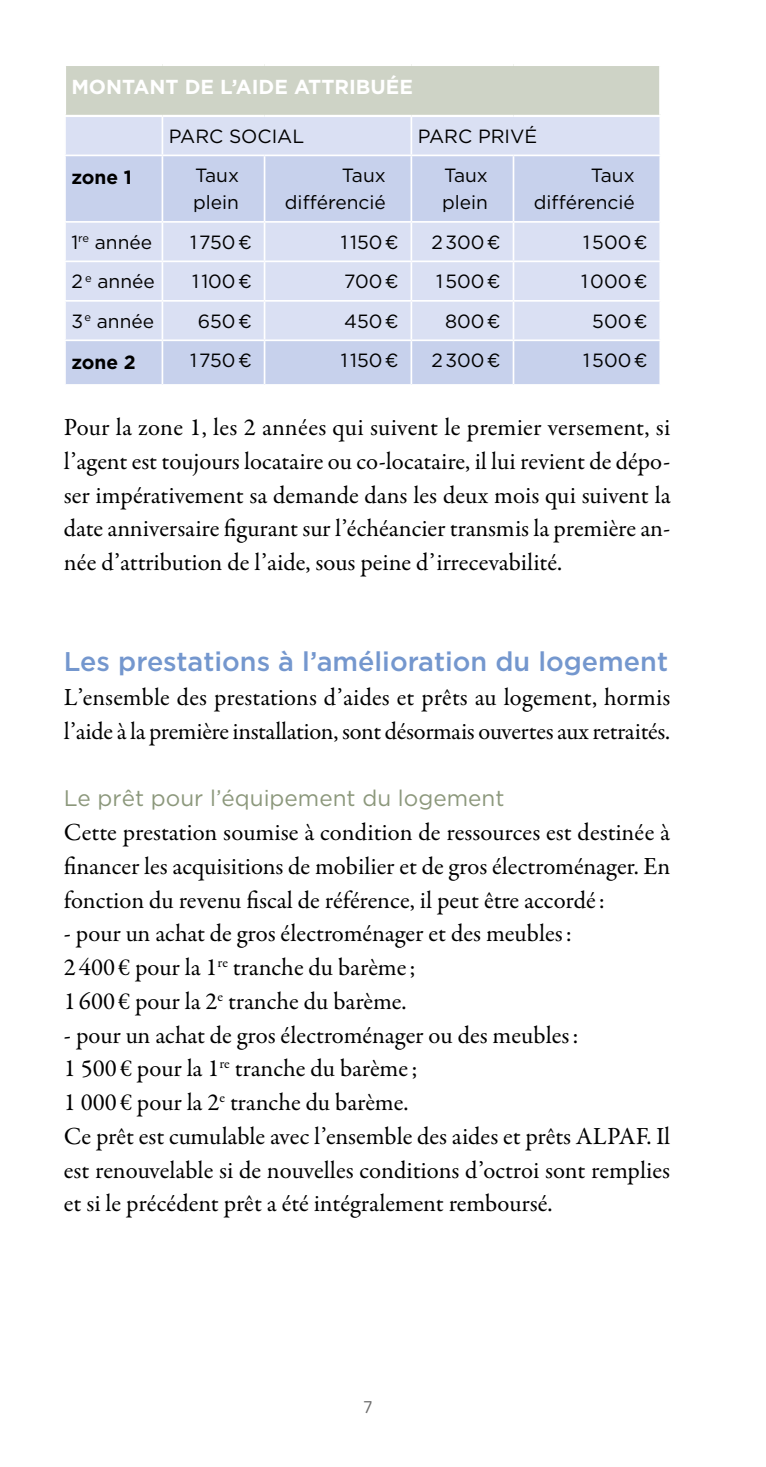
<style>
.page{position:relative;width:766px;height:1467px;background:#fff}
.page>*{position:absolute;margin:0;border:0;box-sizing:border-box;transform-origin:0 0}
.t1{font:500 27px "Gotham";color:#7497ce}
.t2{font:24.75px/33.8px "Garamond Premr Pro";color:#000}
.t3{font:22.5px "Gotham";color:#8c987c}
.t4{font:700 20.25px "Gotham";color:#fff}
.t5{font:19.12px/27px "Gotham";color:#000}
.t6{font:700 19.12px "Gotham";color:#000}
.t7{font:18px "Titillium";color:#6e6e6e}
</style>
<div class="page">
<div style="left:65px;top:65px;width:595px;height:51px;background:#ced3c6"></div>
<div style="left:66px;top:117px;width:593px;height:38px;background:#dae0f3"></div>
<svg style="left:66px;top:156px;width:593px;height:228px;background:#d1d8ef"></svg>
<hr style="left:161px;top:117px;width:2px;height:38px;background:#fff">
<hr style="left:410px;top:117px;width:2px;height:38px;background:#fff">
<hr style="left:161px;top:156px;width:2px;height:65px;background:#fff">
<hr style="left:263px;top:156px;width:2px;height:65px;background:#fff">
<hr style="left:410px;top:156px;width:2px;height:65px;background:#fff">
<hr style="left:512px;top:156px;width:2px;height:65px;background:#fff">
<hr style="left:64px;top:221px;width:98px;height:2px;background:#fff">
<hr style="left:162px;top:221px;width:102px;height:2px;background:#fff">
<hr style="left:161px;top:223px;width:2px;height:38px;background:#fff">
<hr style="left:264px;top:221px;width:147px;height:2px;background:#fff">
<hr style="left:263px;top:223px;width:2px;height:38px;background:#fff">
<hr style="left:411px;top:221px;width:102px;height:2px;background:#fff">
<hr style="left:410px;top:223px;width:2px;height:38px;background:#fff">
<hr style="left:513px;top:221px;width:148px;height:2px;background:#fff">
<hr style="left:512px;top:223px;width:2px;height:38px;background:#fff">
<hr style="left:64px;top:261px;width:98px;height:1px;background:#fff">
<hr style="left:162px;top:261px;width:102px;height:1px;background:#fff">
<hr style="left:161px;top:262px;width:2px;height:38px;background:#fff">
<hr style="left:264px;top:261px;width:147px;height:1px;background:#fff">
<hr style="left:263px;top:262px;width:2px;height:38px;background:#fff">
<hr style="left:411px;top:261px;width:102px;height:1px;background:#fff">
<hr style="left:410px;top:262px;width:2px;height:38px;background:#fff">
<hr style="left:513px;top:261px;width:148px;height:1px;background:#fff">
<hr style="left:512px;top:262px;width:2px;height:38px;background:#fff">
<hr style="left:64px;top:300px;width:98px;height:2px;background:#fff">
<hr style="left:162px;top:300px;width:102px;height:2px;background:#fff">
<hr style="left:161px;top:302px;width:2px;height:37px;background:#fff">
<hr style="left:264px;top:300px;width:147px;height:2px;background:#fff">
<hr style="left:263px;top:302px;width:2px;height:37px;background:#fff">
<hr style="left:411px;top:300px;width:102px;height:2px;background:#fff">
<hr style="left:410px;top:302px;width:2px;height:37px;background:#fff">
<hr style="left:513px;top:300px;width:148px;height:2px;background:#fff">
<hr style="left:512px;top:302px;width:2px;height:37px;background:#fff">
<hr style="left:64px;top:339px;width:98px;height:2px;background:#fff">
<hr style="left:162px;top:339px;width:102px;height:2px;background:#fff">
<hr style="left:161px;top:341px;width:2px;height:43px;background:#fff">
<hr style="left:264px;top:339px;width:147px;height:2px;background:#fff">
<hr style="left:263px;top:341px;width:2px;height:43px;background:#fff">
<hr style="left:411px;top:339px;width:102px;height:2px;background:#fff">
<hr style="left:410px;top:341px;width:2px;height:43px;background:#fff">
<hr style="left:513px;top:339px;width:148px;height:2px;background:#fff">
<hr style="left:512px;top:341px;width:2px;height:43px;background:#fff">
<hr style="left:64px;top:64px;width:98px;height:2px;background:#fff">
<hr style="left:64px;top:66px;width:2px;height:49px;background:#fff">
<hr style="left:162px;top:64px;width:102px;height:2px;background:#fff">
<hr style="left:264px;top:64px;width:147px;height:2px;background:#fff">
<hr style="left:411px;top:64px;width:102px;height:2px;background:#fff">
<hr style="left:513px;top:64px;width:148px;height:2px;background:#fff">
<hr style="left:659px;top:66px;width:2px;height:49px;background:#fff">
<hr style="left:64px;top:115px;width:98px;height:2px;background:#fff">
<hr style="left:162px;top:115px;width:102px;height:2px;background:#fff">
<hr style="left:264px;top:115px;width:147px;height:2px;background:#fff">
<hr style="left:411px;top:115px;width:102px;height:2px;background:#fff">
<hr style="left:513px;top:115px;width:148px;height:2px;background:#fff">
<p class="t4" style="left:71px;top:76px;width:343px">MONTANT DE L’AIDE ATTRIBUÉE</p>
<p class="t5" style="left:169px;top:122px;width:123px">Parc social</p>
<p class="t5" style="left:417px;top:122px;width:121px">Parc privé</p>
<p class="t6" style="left:71px;top:166px;width:62px">ZONE 1</p>
<p class="t5" style="left:193px;top:162px;width:47px">Taux plein</p>
<p class="t5" style="left:285px;top:162px;width:102px;text-align:right">Taux différencié</p>
<p class="t5" style="left:442px;top:162px;width:47px">Taux plein</p>
<p class="t5" style="left:533px;top:162px;width:102px;text-align:right">Taux différencié</p>
<p class="t5" style="left:71px;top:228px;width:82px">1<sup>re</sup> année</p>
<p class="t5" style="left:190px;top:228px;width:63px">1750¤</p>
<p class="t5" style="left:341px;top:228px;width:59px">1150¤</p>
<p class="t5" style="left:431px;top:228px;width:71px">2300¤</p>
<p class="t5" style="left:583px;top:228px;width:66px">1500¤</p>
<p class="t5" style="left:71px;top:267px;width:85px">2 <sup>e</sup> année</p>
<p class="t5" style="left:192px;top:267px;width:61px">1100¤</p>
<p class="t5" style="left:344px;top:267px;width:56px">700¤</p>
<p class="t5" style="left:436px;top:267px;width:66px">1500¤</p>
<p class="t5" style="left:581px;top:267px;width:68px">1000¤</p>
<p class="t5" style="left:71px;top:307px;width:84px">3<sup>e</sup> année</p>
<p class="t5" style="left:198px;top:307px;width:55px">650¤</p>
<p class="t5" style="left:344px;top:307px;width:56px">450¤</p>
<p class="t5" style="left:445px;top:307px;width:57px">800¤</p>
<p class="t5" style="left:592px;top:307px;width:57px">500¤</p>
<p class="t6" style="left:71px;top:351px;width:66px">ZONE 2</p>
<p class="t5" style="left:190px;top:346px;width:63px">1750¤</p>
<p class="t5" style="left:341px;top:346px;width:59px">1150¤</p>
<p class="t5" style="left:431px;top:346px;width:71px">2300¤</p>
<p class="t5" style="left:583px;top:346px;width:66px">1500¤</p>
<p class="t2" style="left:64px;top:411px;width:608px;text-align:justify">Pour la zone 1, les 2 années qui suivent le premier versement, si l’agent est toujours locataire ou co-locataire, il lui revient de dépo&shy;ser impérativement sa demande dans les deux mois qui suivent la date anniversaire figurant sur l’échéancier transmis la première an&shy;née d’attribution de l’aide, sous peine d’irrecevabilité.</p>
<p class="t1" style="left:64px;top:644px;width:605px">Les prestations à l’amélioration du logement</p>
<p class="t2" style="left:64px;top:681px;width:608px">L’ensemble des prestations d’aides et prêts au logement, hormis l’aide à la première installation, sont désormais ouvertes aux retraités.</p>
<p class="t3" style="left:64px;top:786px;width:442px">Le prêt pour l’équipement du logement</p>
<p class="t2" style="left:64px;top:816px;width:607px;text-align:justify">Cette prestation soumise à condition de ressources est destinée à financer les acquisitions de mobilier et de gros électroménager. En fonction du revenu fiscal de référence, il peut être accordé:</p>
<p class="t2" style="left:64px;top:917px;width:509px">- pour un achat de gros électroménager et des meubles:<br>2 400 € pour la 1<sup>re</sup> tranche du barème;<br>1 600 € pour la 2<sup>e</sup> tranche du barème.</p>
<p class="t2" style="left:64px;top:1018px;width:607px">- pour un achat de gros électroménager ou des meubles:<br>1 500 € pour la 1<sup>re</sup> tranche du barème;<br>1 000 € pour la 2<sup>e</sup> tranche du barème.<br>Ce prêt est cumulable avec l’ensemble des aides et prêts ALPAF. Il est renouvelable si de nouvelles conditions d’octroi sont remplies et si le précédent prêt a été intégralement remboursé.</p>
<p class="t7" style="left:363px;top:1393px;width:12px">7</p>
</div>
